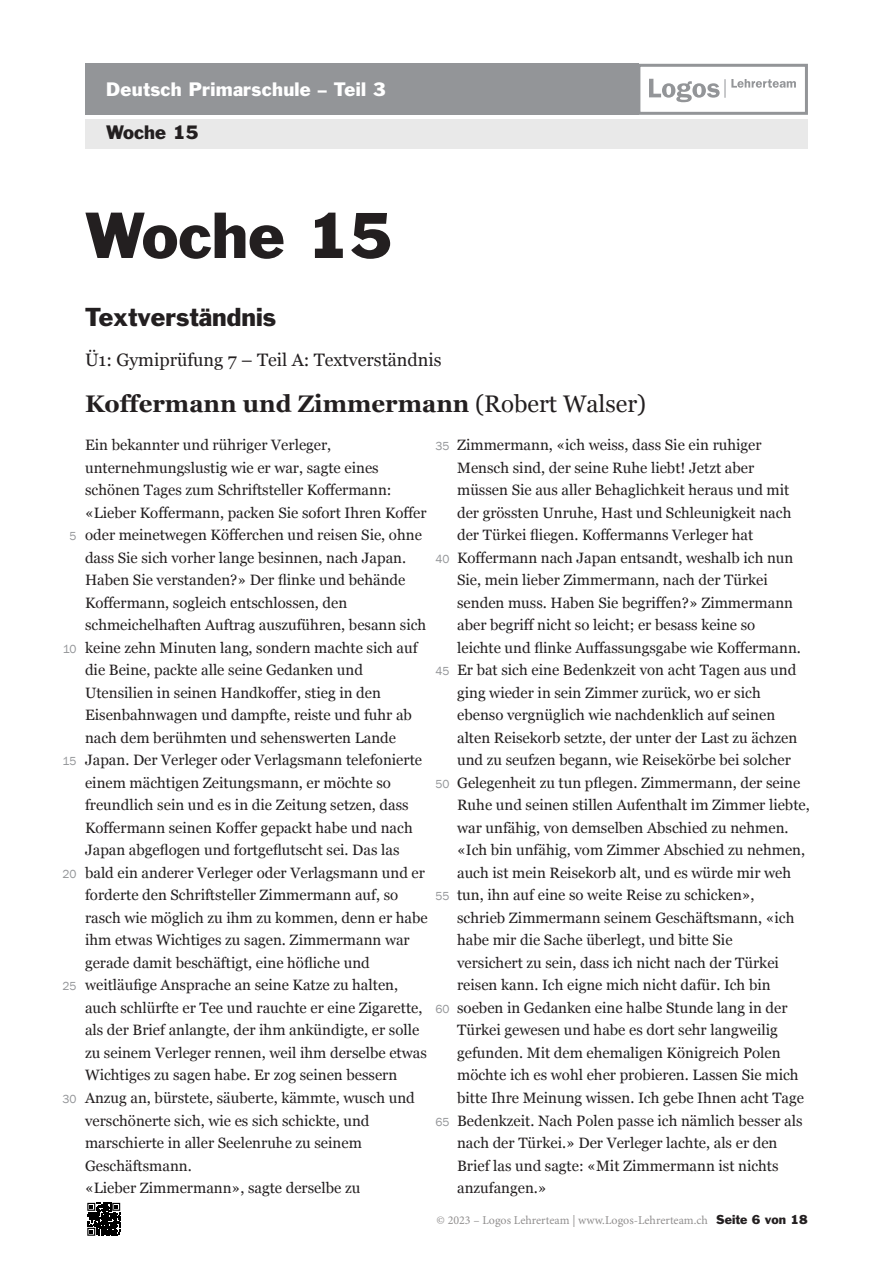
<style>
.page{position:relative;width:893px;height:1263px;background:#fff}
.page>*{position:absolute;margin:0;border:0;box-sizing:border-box;transform-origin:0 0}
.t1{font:60px "Franklin Gothic Std";color:#231f20}
.t2{font:700 24px "Georgia";color:#231f20}
.t3{font:24px "Franklin Gothic Std";color:#231f20}
.t4{font:18px "Georgia";color:#231f20}
.t5{font:18px "Franklin Gothic Std";letter-spacing:.015em;color:#fff}
.t6{font:18px "Franklin Gothic Std";color:#231f20}
.t7{font:15px/22.5px "Georgia";color:#231f20}
.t8{font:12px "Minion Pro";color:#918f8f}
.t9{font:12px "Franklin Gothic";color:#939598}
.s1{font-weight:400}
.s2{font-family:"Franklin Gothic Std";color:#231f20}
</style>
<div class="page">
<svg style="left:87px;top:1202px;width:34px;height:30px"></svg>
<svg style="left:87px;top:1203px;width:33px;height:33px"></svg>
<div style="left:85px;top:119px;width:723px;height:30px;background:#e9e9e9"></div>
<div style="left:85px;top:64px;width:554px;height:51px;background:#939598"></div>
<svg style="left:649px;top:79px;width:147px;height:23px"></svg>
<div style="left:637px;top:64px;width:171px;height:51px;border:3px solid #939598"></div>
<p class="t5" style="left:106px;top:82px;width:281px">Deutsch Primarschule – Teil 3</p>
<p class="t6" style="left:106px;top:126px;width:94px">Woche 15</p>
<h1 class="t1" style="left:85px;top:213px;width:310px">Woche 15</h1>
<h2 class="t3" style="left:85px;top:308px;width:193px">Textverständnis</h2>
<p class="t4" style="left:85px;top:353px;width:358px">Ü1: Gymiprüfung 7 – Teil A: Textverständnis</p>
<p class="t9" style="left:69px;top:532px;width:9px">5</p>
<p class="t9" style="left:63px;top:644px;width:15px">10</p>
<p class="t9" style="left:63px;top:757px;width:15px">15</p>
<p class="t9" style="left:62px;top:869px;width:16px">20</p>
<p class="t9" style="left:62px;top:982px;width:16px">25</p>
<p class="t9" style="left:62px;top:1094px;width:16px">30</p>
<h2 class="t2" style="left:85px;top:394px;width:563px">Koffermann und Zimmermann <span class="s1">(Robert Walser)</span></h2>
<p class="t9" style="left:436px;top:442px;width:16px">35</p>
<p class="t7" style="left:85px;top:435px;width:344px">Ein bekannter und rühriger Verleger, unternehmungslustig wie er war, sagte eines schönen Tages zum Schriftsteller Koffermann: «Lieber Koffermann, packen Sie sofort Ihren Koffer oder meinetwegen Köfferchen und reisen Sie, ohne dass Sie sich vorher lange besinnen, nach Japan.<br>Haben Sie verstanden?» Der flinke und behände Koffermann, sogleich entschlossen, den schmeichelhaften Auftrag auszuführen, besann sich keine zehn Minuten lang, sondern machte sich auf die Beine, packte alle seine Gedanken und Utensilien in seinen Handkoffer, stieg in den Eisenbahnwagen und dampfte, reiste und fuhr ab nach dem berühmten und sehenswerten Lande Japan. Der Verleger oder Verlagsmann telefonierte einem mächtigen Zeitungsmann, er möchte so freundlich sein und es in die Zeitung setzen, dass Koffermann seinen Koffer gepackt habe und nach Japan abgeflogen und fortgeflutscht sei. Das las bald ein anderer Verleger oder Verlagsmann und er forderte den Schriftsteller Zimmermann auf, so rasch wie möglich zu ihm zu kommen, denn er habe ihm etwas Wichtiges zu sagen. Zimmermann war gerade damit beschäftigt, eine höfliche und weitläufige Ansprache an seine Katze zu halten, auch schlürfte er Tee und rauchte er eine Zigarette, als der Brief anlangte, der ihm ankündigte, er solle zu seinem Verleger rennen, weil ihm derselbe etwas Wichtiges zu sagen habe. Er zog seinen bessern Anzug an, bürstete, säuberte, kämmte, wusch und verschönerte sich, wie es sich schickte, und marschierte in aller Seelenruhe zu seinem Geschäftsmann.<br>«Lieber Zimmermann», sagte derselbe zu</p>
<p class="t7" style="left:457px;top:435px;width:354px">Zimmermann, «ich weiss, dass Sie ein ruhiger Mensch sind, der seine Ruhe liebt! Jetzt aber<br>müssen Sie aus aller Behaglichkeit heraus und mit der grössten Unruhe, Hast und Schleunigkeit nach der Türkei fliegen. Koffermanns Verleger hat Koffermann nach Japan entsandt, weshalb ich nun Sie, mein lieber Zimmermann, nach der Türkei senden muss. Haben Sie begriffen?» Zimmermann aber begriff nicht so leicht; er besass keine so<br>leichte und flinke Auffassungsgabe wie Koffermann.<br>Er bat sich eine Bedenkzeit von acht Tagen aus und ging wieder in sein Zimmer zurück, wo er sich ebenso vergnüglich wie nachdenklich auf seinen alten Reisekorb setzte, der unter der Last zu ächzen und zu seufzen begann, wie Reisekörbe bei solcher Gelegenheit zu tun pflegen. Zimmermann, der seine Ruhe und seinen stillen Aufenthalt im Zimmer liebte, war unfähig, von demselben Abschied zu nehmen. «Ich bin unfähig, vom Zimmer Abschied zu nehmen, auch ist mein Reisekorb alt, und es würde mir weh tun, ihn auf eine so weite Reise zu schicken»,<br>schrieb Zimmermann seinem Geschäftsmann, «ich habe mir die Sache überlegt, und bitte Sie<br>versichert zu sein, dass ich nicht nach der Türkei reisen kann. Ich eigne mich nicht dafür. Ich bin soeben in Gedanken eine halbe Stunde lang in der Türkei gewesen und habe es dort sehr langweilig gefunden. Mit dem ehemaligen Königreich Polen möchte ich es wohl eher probieren. Lassen Sie mich bitte Ihre Meinung wissen. Ich gebe Ihnen acht Tage Bedenkzeit. Nach Polen passe ich nämlich besser als nach der Türkei.» Der Verleger lachte, als er den Brief las und sagte: «Mit Zimmermann ist nichts anzufangen.»</p>
<p class="t9" style="left:436px;top:554px;width:16px">40</p>
<p class="t9" style="left:436px;top:667px;width:16px">45</p>
<p class="t9" style="left:436px;top:779px;width:16px">50</p>
<p class="t9" style="left:436px;top:892px;width:16px">55</p>
<p class="t9" style="left:436px;top:1004px;width:16px">60</p>
<p class="t9" style="left:436px;top:1117px;width:16px">65</p>
<p class="t8" style="left:437px;top:1216px;width:373px">© 2023 – Logos Lehrerteam | www.Logos-Lehrerteam.ch <span class="s2">Seite 6 von 18</span></p>
</div>
